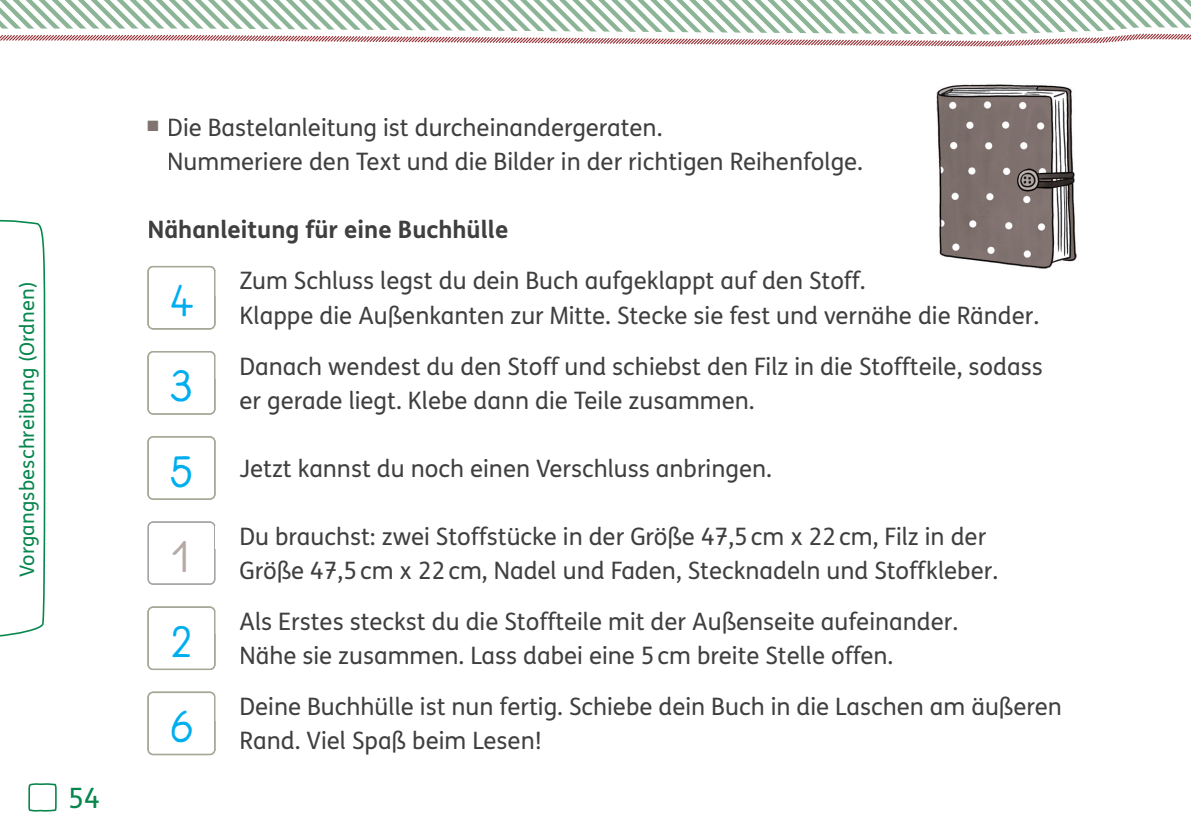
<style>
.page{position:relative;width:1191px;height:840px;background:#fff}
.page>*{position:absolute;margin:0;border:0;box-sizing:border-box;transform-origin:0 0}
.t1{font:48px/85px "Klett GS Norm";color:#00aeef;text-align:justify}
.t2{font:48px "Klett GS Norm";color:#b6aaa6}
.t3{font:28px "FS Klett GSV";color:#07864d}
.t4{font:24px/34px "FS Klett GSV";color:#3f3f40}
.t5{font:700 24px "FS Klett GSV";color:#3f3f40}
.t6{font:20px "FS Klett GSV";letter-spacing:.01em;color:#07864d}
</style>
<div class="page">
<svg style="left:147px;top:521px;width:68px;height:63px"></svg>
<img style="left:936px;top:84px;width:141px;height:185px">
<div style="left:147px;top:266px;width:68px;height:63px;border:2px solid #a8a896;border-radius:5px"></div>
<div style="left:147px;top:351px;width:68px;height:63px;border:2px solid #a8a896;border-radius:5px"></div>
<div style="left:147px;top:436px;width:68px;height:63px;border:2px solid #a8a896;border-radius:5px"></div>
<div style="left:147px;top:606px;width:68px;height:63px;border:2px solid #a8a896;border-radius:5px"></div>
<div style="left:147px;top:691px;width:68px;height:63px;border:2px solid #a8a896;border-radius:5px"></div>
<svg style="left:0;top:219px;width:46px;height:417px"></svg>
<svg style="left:0;top:0;width:1190px;height:32px"></svg>
<svg style="left:0;top:32px;width:1190px;height:15px"></svg>
<svg style="left:28px;top:783px;width:29px;height:28px"></svg>
<p class="t6" style="left:13px;top:576px;width:297px;rotate:-90deg">Vorgangsbeschreibung (Ordnen)</p>
<p class="t3" style="left:68px;top:778px;width:33px">54</p>
<p class="t4" style="left:167px;top:110px;width:697px">Die Bastelanleitung ist durcheinandergeraten.<br>Nummeriere den Text und die Bilder in der richtigen Reihenfolge.</p>
<p class="t5" style="left:147px;top:211px;width:362px">Nähanleitung für eine Buchhülle</p>
<p class="t4" style="left:239px;top:263px;width:801px">Zum Schluss legst du dein Buch aufgeklappt auf den Stoff.<br>Klappe die Außenkanten zur Mitte. Stecke sie fest und vernähe die Ränder.</p>
<p class="t4" style="left:239px;top:348px;width:804px">Danach wendest du den Stoff und schiebst den Filz in die Stoffteile, sodass er gerade liegt. Klebe dann die Teile zusammen.</p>
<h1 class="t1" style="left:169px;top:259px;width:27px">4<br>3<br>5</h1>
<p class="t4" style="left:239px;top:450px;width:534px">Jetzt kannst du noch einen Verschluss anbringen.</p>
<h1 class="t2" style="left:172px;top:529px;width:20px">1</h1>
<h1 class="t1" style="left:169px;top:600px;width:26px">2<br>6</h1>
<p class="t4" style="left:239px;top:518px;width:760px">Du brauchst: zwei Stoffstücke in der Größe 47,5 cm x 22 cm, Filz in der<br>Größe 47,5 cm x 22 cm, Nadel und Faden, Stecknadeln und Stoffkleber.</p>
<p class="t4" style="left:239px;top:603px;width:720px">Als Erstes steckst du die Stoffteile mit der Außenseite aufeinander.<br>Nähe sie zusammen. Lass dabei eine 5 cm breite Stelle offen.</p>
<p class="t4" style="left:239px;top:688px;width:824px">Deine Buchhülle ist nun fertig. Schiebe dein Buch in die Laschen am äußeren<br>Rand. Viel Spaß beim Lesen!</p>
</div>
